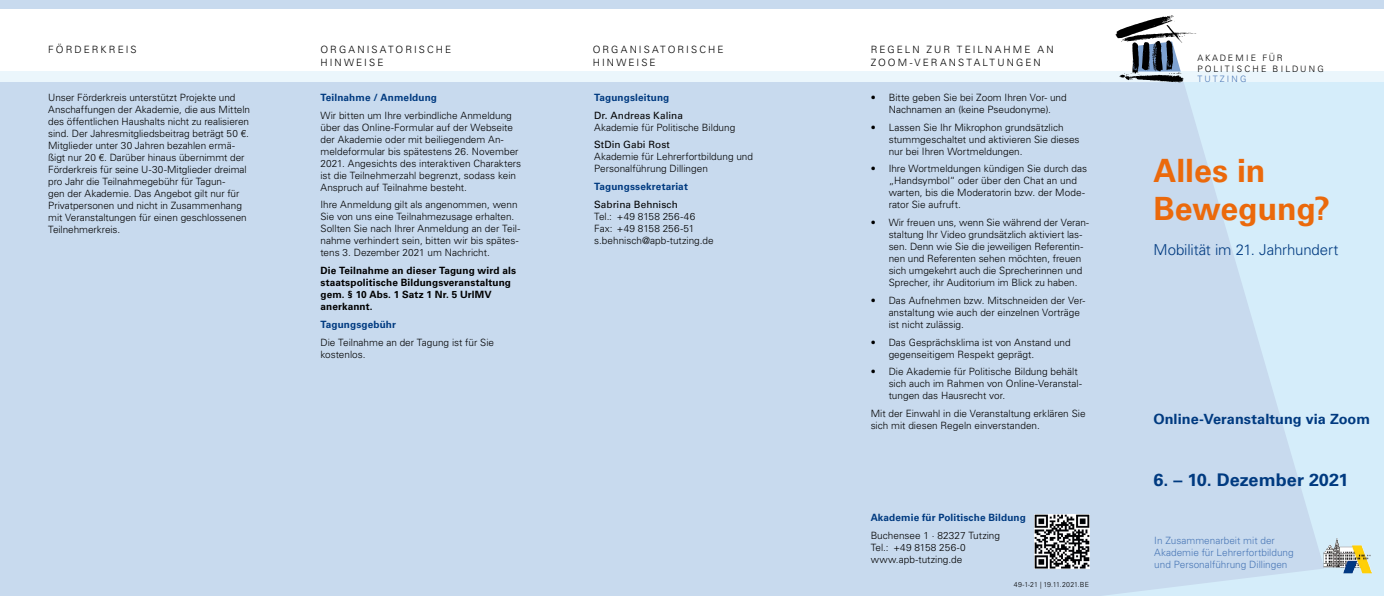
<style>
.page{position:relative;width:1384px;height:596px;background:#fff}
.page>*{position:absolute;margin:0;border:0;box-sizing:border-box;transform-origin:0 0}
.t1{font:700 32px/38.4px "Univers LT Std";letter-spacing:-.005em;color:#eb690b}
.t2{font:700 17.5px "Univers LT Std";color:#003a80}
.t3{font:300 15px "Univers LT Std";letter-spacing:-.01em;color:#003a80}
.t4{font:700 14.1px "Univers LT Std";color:#003a80}
.t5{font:300 10px/12px "Univers LT Std";color:#000}
.t6{font:700 10px/12px "Univers LT Std";letter-spacing:.01em;color:#000}
.t7{font:700 10px "Univers LT Std";letter-spacing:.01em;color:#003a80}
.t8{font:300 10px/12px "Univers LT Std";color:#4977b6}
.t9{font:300 10px/13.7px "Univers LT Std";letter-spacing:.205em;color:#000}
.t10{font:10px "Univers LT Std";letter-spacing:.01em;color:#000}
.t11{font:300 10px/13.7px "Univers LT Std";letter-spacing:.21em;color:#000}
.t12{font:300 8.8px/10.6px "Univers LT Std";letter-spacing:.245em;color:#000}
.t13{font:300 8.8px "Univers LT Std";letter-spacing:.25em;color:#4977b6}
.t14{font:300 7px "Univers LT Std";letter-spacing:.005em;color:#000}
</style>
<div class="page">
<div style="left:0;top:0;width:1383px;height:9px;background:#c8daee"></div>
<div style="left:0;top:71px;width:1383px;height:11px;background:#ebf6fc"></div>
<div style="left:1100px;top:82px;width:283px;height:513px;background:#d5edfa"></div>
<div style="left:0;top:82px;width:1100px;height:513px;background:#c8daee"></div>
<svg style="left:1100px;top:82px;width:223px;height:513px;fill:#c8daee"></svg>
<svg style="left:1115px;top:15px;width:81px;height:68px"></svg>
<img style="left:1034px;top:514px;width:55px;height:54px">
<img style="left:1323px;top:538px;width:48px;height:35px">
<p class="t9" style="left:48px;top:42px;width:90px">FÖRDERKREIS</p>
<p class="t9" style="left:320px;top:42px;width:132px">ORGANISATORISCHE<br>HINWEISE</p>
<p class="t11" style="left:870px;top:42px;width:184px">REGELN ZUR TEILNAHME AN<br>ZOOM-VERANSTALTUNGEN</p>
<p class="t9" style="left:592px;top:42px;width:132px">ORGANISATORISCHE<br>HINWEISE</p>
<p class="t7" style="left:320px;top:91px;width:118px">Teilnahme / Anmeldung</p>
<p class="t5" style="left:320px;top:109px;width:202px">Wir bitten um Ihre verbindliche Anmeldung über das Online-Formular auf der Webseite der Akademie oder mit beiliegendem An&shy;meldeformular bis spätestens 26. November 2021. Angesichts des interaktiven Charakters ist die Teilnehmerzahl begrenzt, sodass kein Anspruch auf Teilnahme besteht.</p>
<p class="t5" style="left:320px;top:199px;width:201px">Ihre Anmeldung gilt als angenommen, wenn Sie von uns eine Teilnahmezusage erhalten.<br>Sollten Sie nach Ihrer Anmeldung an der Teil&shy;nahme verhindert sein, bitten wir bis spätes&shy;tens 3. Dezember 2021 um Nachricht.</p>
<p class="t6" style="left:320px;top:264px;width:197px">Die Teilnahme an dieser Tagung wird als staatspolitische Bildungsveranstaltung gem. § 10 Abs. 1 Satz 1 Nr. 5 UrlMV anerkannt.</p>
<p class="t7" style="left:320px;top:318px;width:77px">Tagungsgebühr</p>
<p class="t5" style="left:320px;top:336px;width:175px">Die Teilnahme an der Tagung ist für Sie kostenlos.</p>
<p class="t5" style="left:48px;top:91px;width:203px">Unser Förderkreis unterstützt Projekte und Anschaffungen der Akademie, die aus Mitteln des öffentlichen Haushalts nicht zu realisieren sind. Der Jahresmitgliedsbeitrag beträgt 50 €.<br>Mitglieder unter 30 Jahren bezahlen ermä&shy;ßigt nur 20 €. Darüber hinaus übernimmt der Förderkreis für seine U-30-Mitglieder dreimal pro Jahr die Teilnahmegebühr für Tagun-<br>gen der Akademie. Das Angebot gilt nur für Privatpersonen und nicht in Zusammenhang mit Veranstaltungen für einen geschlossenen Teilnehmerkreis.</p>
<p class="t7" style="left:594px;top:91px;width:77px">Tagungsleitung</p>
<p class="t10" style="left:594px;top:109px;width:90px">Dr. Andreas Kalina</p>
<p class="t5" style="left:594px;top:121px;width:143px">Akademie für Politische Bildung</p>
<p class="t10" style="left:594px;top:139px;width:77px">StDin Gabi Rost</p>
<p class="t5" style="left:594px;top:151px;width:160px">Akademie für Lehrerfortbildung und<br>Personalführung Dillingen</p>
<p class="t7" style="left:594px;top:180px;width:95px">Tagungssekretariat</p>
<p class="t10" style="left:594px;top:198px;width:85px">Sabrina Behnisch</p>
<p class="t5" style="left:594px;top:210px;width:121px">Tel.: +49 8158 256-46<br>Fax: +49 8158 256-51 s.behnisch@apb-tutzing.de</p>
<p class="t5" style="left:870px;top:91px;width:197px;text-align:center">• Bitte geben Sie bei Zoom Ihren Vor- und<br>Nachnamen an (keine Pseudonyme).</p>
<p class="t5" style="left:888px;top:121px;width:192px;text-indent:-18px">• Lassen Sie Ihr Mikrophon grundsätzlich stummgeschaltet und aktivieren Sie dieses nur bei Ihren Wortmeldungen.</p>
<p class="t5" style="left:888px;top:163px;width:200px;text-indent:-18px">• Ihre Wortmeldungen kündigen Sie durch das „Handsymbol“ oder über den Chat an und warten, bis die Moderatorin bzw. der Mode&shy;rator Sie aufruft.</p>
<p class="t5" style="left:888px;top:216px;width:202px;text-indent:-18px">• Wir freuen uns, wenn Sie während der Veran&shy;staltung Ihr Video grundsätzlich aktiviert las&shy;sen. Denn wie Sie die jeweiligen Referentin&shy;nen und Referenten sehen möchten, freuen sich umgekehrt auch die Sprecherinnen und Sprecher, ihr Auditorium im Blick zu haben.</p>
<p class="t5" style="left:888px;top:294px;width:198px;text-indent:-18px">• Das Aufnehmen bzw. Mitschneiden der Ver&shy;anstaltung wie auch der einzelnen Vorträge ist nicht zulässig.</p>
<p class="t5" style="left:888px;top:336px;width:183px;text-indent:-18px">• Das Gesprächsklima ist von Anstand und gegenseitigem Respekt geprägt.</p>
<p class="t5" style="left:888px;top:365px;width:195px;text-indent:-18px">• Die Akademie für Politische Bildung behält sich auch im Rahmen von Online-Veranstal&shy;tungen das Hausrecht vor.</p>
<p class="t5" style="left:870px;top:407px;width:216px">Mit der Einwahl in die Veranstaltung erklären Sie sich mit diesen Regeln einverstanden.</p>
<p class="t7" style="left:870px;top:511px;width:157px">Akademie für Politische Bildung</p>
<p class="t5" style="left:870px;top:529px;width:131px">Buchensee 1 · 82327 Tutzing<br>Tel.: +49 8158 256-0 www.apb-tutzing.de</p>
<p class="t14" style="left:1013px;top:580px;width:77px">49-1-21 | 19.11.2021.BE</p>
<p class="t12" style="left:1197px;top:53px;width:128px">AKADEMIE FÜR<br>POLITISCHE BILDUNG</p>
<p class="t13" style="left:1197px;top:74px;width:50px">TUTZING</p>
<h1 class="t1" style="left:1153px;top:151px;width:178px">Alles in<br>Bewegung?</h1>
<h3 class="t3" style="left:1153px;top:240px;width:186px">Mobilität im 21. Jahrhundert</h3>
<h3 class="t4" style="left:1153px;top:410px;width:218px">Online-Veranstaltung via Zoom</h3>
<h2 class="t2" style="left:1153px;top:469px;width:196px">6. – 10. Dezember 2021</h2>
<p class="t8" style="left:1154px;top:534px;width:141px">In Zusammenarbeit mit der<br>Akademie für Lehrerfortbildung und Personalführung Dillingen</p>
</div>
